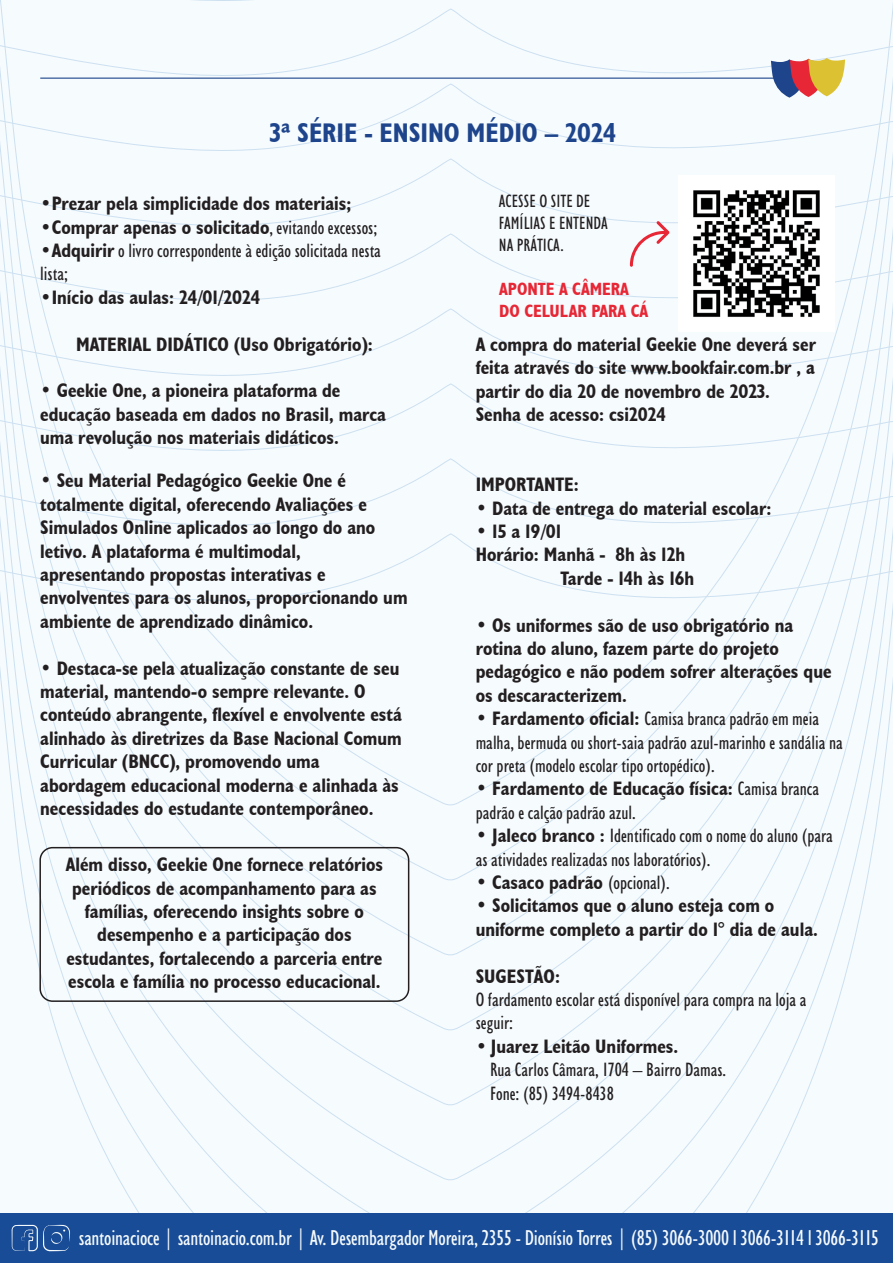
<style>
.page{position:relative;width:893px;height:1263px;background:#fff}
.page>*{position:absolute;margin:0;border:0;box-sizing:border-box;transform-origin:0 0}
.t1{font:700 condensed 27px "Humanist 521 BT";color:#1e458c}
.t2{font:condensed 21.75px "Humanist 521 BT";letter-spacing:-.01em;color:#f6fbfe}
.t3{font:700 condensed 19.5px/23.4px "Humanist 521 BT";color:#231f20}
.t4{font:condensed 19.5px/23.4px "Humanist 521 BT";color:#231f20}
.t5{font:condensed 18px/21.6px "Humanist 521 BT";color:#231f20}
.t6{font:700 condensed 17.7px/21.3px "Humanist 521 BT";color:#e72735}
.s1{font-weight:400}
.s2{font-weight:700}
</style>
<div class="page">
<div style="left:0;top:0;width:893px;height:458px;background:#f6fbfe"></div>
<div style="left:0;top:458px;width:893px;height:75px;background:#f6fbfe"></div>
<div style="left:0;top:533px;width:893px;height:680px;background:#f6fbfe"></div>
<hr style="left:40px;top:78px;width:739px;height:1px;background:#1e458c">
<svg style="left:771px;top:58px;width:74px;height:40px"></svg>
<div style="left:0;top:1213px;width:893px;height:50px;background:#194c96"></div>
<svg style="left:11px;top:1224px;width:59px;height:27px"></svg>
<div style="left:39px;top:847px;width:370px;height:155px;border:2px solid #231f20;border-radius:12px"></div>
<img style="left:679px;top:175px;width:155px;height:156px">
<svg style="left:630px;top:221px;width:40px;height:46px"></svg>
<h1 class="t1" style="left:270px;top:116px;width:348px">3ª SÉRIE - ENSINO MÉDIO – 2024</h1>
<p class="t3" style="left:40px;top:191px;width:313px"><span class="s1">•</span>Prezar pela simplicidade dos materiais;</p>
<p class="t3" style="left:40px;top:215px;width:339px"><span class="s1">•</span>Comprar apenas o solicitado<span class="s1">, evitando excessos;</span></p>
<p class="t4" style="left:40px;top:239px;width:342px">•<span class="s2">Adquirir</span> o livro correspondente à edição solicitada nesta lista;</p>
<p class="t3" style="left:40px;top:285px;width:221px"><span class="s1">•</span>Início das aulas: 24/01/2024</p>
<p class="t3" style="left:76px;top:332px;width:298px">MATERIAL DIDÁTICO (Uso Obrigatório):</p>
<p class="t3" style="left:40px;top:379px;width:347px">• Geekie One, a pioneira plataforma de educação baseada em dados no Brasil, marca uma revolução nos materiais didáticos.</p>
<p class="t3" style="left:40px;top:469px;width:369px">• Seu Material Pedagógico Geekie One é totalmente digital, oferecendo Avaliações e Simulados Online aplicados ao longo do ano letivo. A plataforma é multimodal, apresentando propostas interativas e envolventes para os alunos, proporcionando um ambiente de aprendizado dinâmico.</p>
<p class="t3" style="left:40px;top:656px;width:363px">• Destaca-se pela atualização constante de seu material, mantendo-o sempre relevante. O conteúdo abrangente, flexível e envolvente está alinhado às diretrizes da Base Nacional Comum Curricular (BNCC), promovendo uma abordagem educacional moderna e alinhada às necessidades do estudante contemporâneo.</p>
<p class="t3" style="left:66px;top:852px;width:319px;text-align:center">Além disso, Geekie One fornece relatórios periódicos de acompanhamento para as famílias, oferecendo insights sobre o desempenho e a participação dos estudantes, fortalecendo a parceria entre escola e família no processo educacional.</p>
<p class="t5" style="left:499px;top:190px;width:110px">ACESSE O SITE DE<br>FAMÍLIAS E ENTENDA<br>NA PRÁTICA.</p>
<p class="t6" style="left:499px;top:278px;width:151px">APONTE A CÂMERA<br>DO CELULAR PARA CÁ</p>
<p class="t3" style="left:476px;top:332px;width:342px">A compra do material Geekie One deverá ser feita através do site www.bookfair.com.br , a partir do dia 20 de novembro de 2023.<br>Senha de acesso: csi2024</p>
<p class="t3" style="left:476px;top:472px;width:105px">IMPORTANTE:</p>
<p class="t3" style="left:476px;top:496px;width:297px">• Data de entrega do material escolar:</p>
<p class="t3" style="left:476px;top:519px;width:87px">• 15 a 19/01</p>
<p class="t3" style="left:476px;top:543px;width:211px">Horário: Manhã - 8h às 12h</p>
<p class="t3" style="left:561px;top:566px;width:135px">Tarde - 14h às 16h</p>
<p class="t3" style="left:476px;top:613px;width:357px">• Os uniformes são de uso obrigatório na rotina do aluno, fazem parte do projeto pedagógico e não podem sofrer alterações que os descaracterizem.</p>
<p class="t4" style="left:476px;top:707px;width:369px"><span class="s2">• Fardamento oficial:</span> Camisa branca padrão em meia malha, bermuda ou short-saia padrão azul-marinho e sandália na cor preta (modelo escolar tipo ortopédico).</p>
<p class="t4" style="left:476px;top:777px;width:345px"><span class="s2">• Fardamento de Educação física:</span> Camisa branca padrão e calção padrão azul.</p>
<p class="t4" style="left:476px;top:824px;width:359px"><span class="s2">• Jaleco branco :</span> Identificado com o nome do aluno (para as atividades realizadas nos laboratórios).</p>
<p class="t3" style="left:476px;top:870px;width:195px">• Casaco padrão <span class="s1">(opcional).</span></p>
<p class="t3" style="left:476px;top:894px;width:344px">• Solicitamos que o aluno esteja com o uniforme completo a partir do 1° dia de aula.</p>
<p class="t3" style="left:476px;top:964px;width:86px">SUGESTÃO:</p>
<p class="t4" style="left:476px;top:988px;width:332px">O fardamento escolar está disponível para compra na loja a seguir:</p>
<p class="t4" style="left:490px;top:1034px;width:238px;text-indent:-14px">• <span class="s2">Juarez Leitão Uniformes.<br></span>Rua Carlos Câmara, 1704 – Bairro Damas.<br>Fone: (85) 3494-8438</p>
<p class="t2" style="left:79px;top:1225px;width:802px">santoinacioce | santoinacio.com.br | Av. Desembargador Moreira, 2355 - Dionísio Torres | (85) 3066-3000 l 3066-3114 l 3066-3115</p>
</div>
